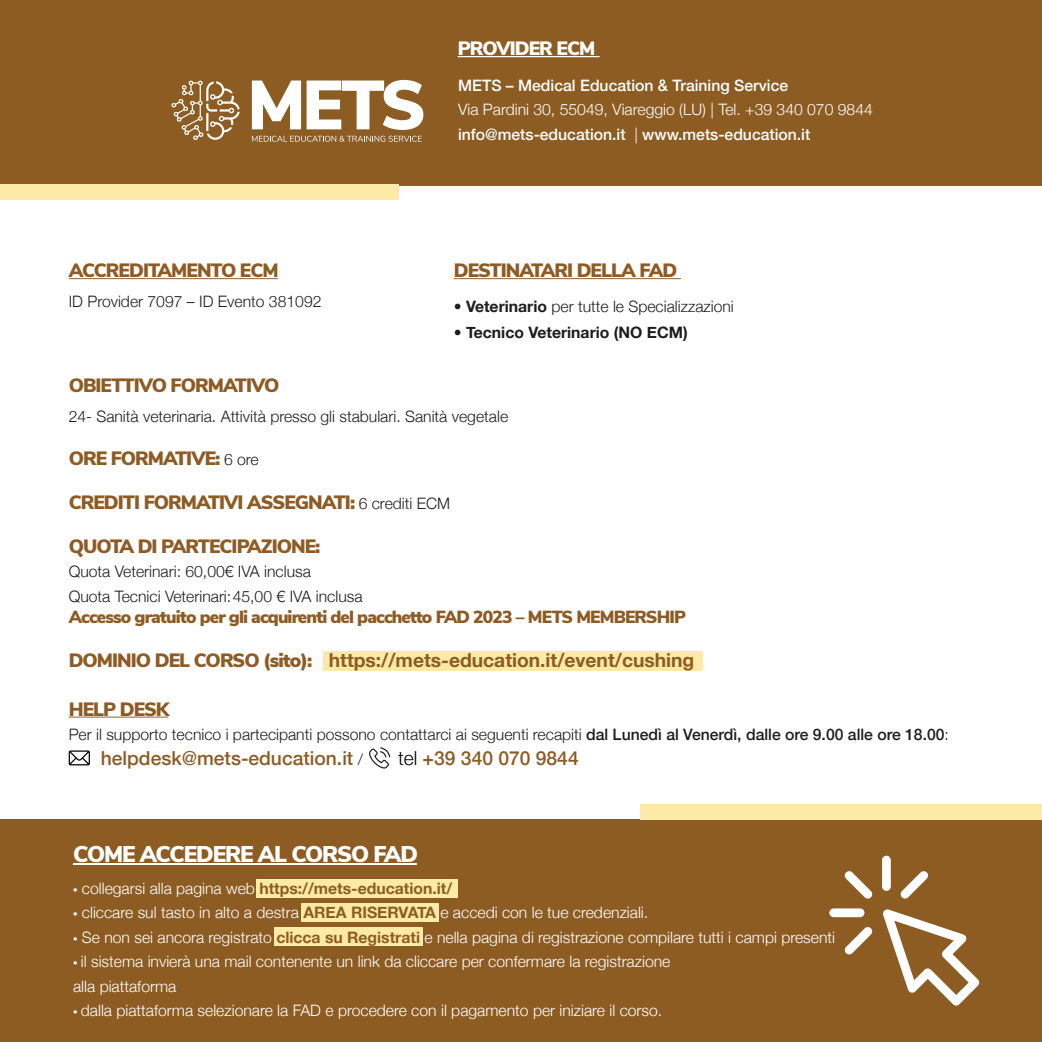
<style>
.page{position:relative;width:1042px;height:1042px;background:#fff}
.page>*{position:absolute;margin:0;border:0;box-sizing:border-box;transform-origin:0 0}
.t1{font:900 22.75px "Nunito Sans";letter-spacing:-.05em;color:#fff}
.t2{font:900 19.25px "Nunito Sans";letter-spacing:-.05em;color:#8d5b24}
.t3{font:700 19.25px "Helvetica Neue";color:#8d5c23}
.t4{font:500 19.25px "Helvetica Neue";color:#8d5b24}
.t5{font:900 19.25px "Nunito Sans";letter-spacing:-.05em;color:#fff}
.t6{font:900 17.5px "Nunito Sans";letter-spacing:-.05em;color:#8d5b24}
.t7{font:300 15.75px/24.5px "Helvetica Neue";color:#fff}
.t8{font:300 15.75px/24.5px "Helvetica Neue";color:#1d1d1b}
.t9{font:700 15.75px "Helvetica Neue";color:#8d5c23}
.t10{font:500 15.75px "Helvetica Neue";color:#fff}
.t11{font:700 15.75px "Helvetica Neue";color:#1d1d1b}
.s1{font-weight:500}
.s2{font-weight:700}
.s3{font-weight:300}
.s4{font-family:"Helvetica Neue";font-weight:300;font-size:15.75px;color:#1d1d1b}
.s5{font-family:"Nunito Sans";font-weight:900;color:#8d5b24}
.s6{font-weight:300;font-size:15.75px;color:#1d1d1b}
.s7{font-weight:300;color:#000}
.s8{font-family:"Myriad Pro";font-weight:400;color:#fff}
.s9{font-weight:300;color:#fff}
.s10{font-family:"Myriad Pro";font-weight:400}
.s11{font-weight:700;color:#8d5c23}
</style>
<div class="page">
<div style="left:323px;top:651px;width:379px;height:19px;background:#fdeaa6"></div>
<div style="left:0;top:819px;width:1042px;height:223px;background:#8d5c23"></div>
<div style="left:256px;top:879px;width:202px;height:19px;background:#fdeaa6"></div>
<div style="left:275px;top:927px;width:148px;height:19px;background:#fdeaa6"></div>
<div style="left:301px;top:903px;width:138px;height:19px;background:#fdeaa6"></div>
<div style="left:0;top:0;width:1042px;height:185px;background:#8d5c23"></div>
<svg style="left:69px;top:716px;width:99px;height:1px"></svg>
<svg style="left:69px;top:278px;width:209px;height:1px"></svg>
<svg style="left:454px;top:278px;width:227px;height:1px"></svg>
<div style="left:640px;top:804px;width:402px;height:15px;background:#fdeaa6"></div>
<div style="left:0;top:184px;width:399px;height:16px;background:#fdeaa6"></div>
<svg style="left:252px;top:80px;width:49px;height:49px"></svg>
<svg style="left:307px;top:80px;width:116px;height:50px"></svg>
<svg style="left:252px;top:136px;width:170px;height:6px"></svg>
<svg style="left:171px;top:81px;width:69px;height:59px"></svg>
<svg style="left:73px;top:863px;width:344px;height:1px"></svg>
<svg style="left:883px;top:909px;width:96px;height:96px"></svg>
<div style="left:882px;top:856px;width:9px;height:35px;background:#fff;border-radius:4px"></div>
<svg style="left:844px;top:871px;width:28px;height:28px"></svg>
<svg style="left:844px;top:927px;width:28px;height:28px"></svg>
<svg style="left:900px;top:871px;width:28px;height:28px"></svg>
<div style="left:829px;top:908px;width:35px;height:9px;background:#fff;border-radius:4px"></div>
<svg style="left:458px;top:56px;width:141px;height:1px"></svg>
<svg style="left:69px;top:750px;width:21px;height:15px"></svg>
<svg style="left:369px;top:747px;width:21px;height:21px"></svg>
<p class="t5" style="left:458px;top:34px;width:139px">PROVIDER ECM</p>
<p class="t2" style="left:69px;top:256px;width:212px">ACCREDITAMENTO ECM</p>
<p class="t8" style="left:69px;top:288px;width:254px">ID Provider 7097 – ID Evento 381092</p>
<p class="t10" style="left:458px;top:72px;width:332px">METS – Medical Education &amp; Training Service</p>
<p class="t7" style="left:458px;top:96px;width:416px">Via Pardini 30, 55049, Viareggio (LU) | Tel. +39 340 070 9844 <span class="s1">info@mets-education.it</span> | <span class="s1">www.mets-education.it</span></p>
<p class="t2" style="left:454px;top:256px;width:225px">DESTINATARI DELLA FAD</p>
<p class="t8" style="left:454px;top:293px;width:282px">• <span class="s2">Veterinario</span> per tutte le Specializzazioni</p>
<p class="t11" style="left:454px;top:320px;width:235px"><span class="s3">•</span> Tecnico Veterinario (NO ECM)</p>
<p class="t2" style="left:69px;top:371px;width:212px">OBIETTIVO FORMATIVO</p>
<p class="t8" style="left:69px;top:402px;width:441px">24- Sanità veterinaria. Attività presso gli stabulari. Sanità vegetale</p>
<p class="t2" style="left:69px;top:444px;width:192px">ORE FORMATIVE: <span class="s4">6 ore</span></p>
<p class="t2" style="left:69px;top:488px;width:383px">CREDITI FORMATIVI ASSEGNATI: <span class="s4">6 crediti ECM</span></p>
<p class="t2" style="left:69px;top:532px;width:253px">QUOTA DI PARTECIPAZIONE:</p>
<p class="t8" style="left:69px;top:558px;width:295px">Quota Veterinari: 60,00€ IVA inclusa<br>Quota Tecnici Veterinari:45,00 € IVA inclusa</p>
<p class="t6" style="left:69px;top:604px;width:619px">Accesso gratuito per gli acquirenti del pacchetto FAD 2023 – METS MEMBERSHIP</p>
<p class="t3" style="left:69px;top:645px;width:627px"><span class="s5">DOMINIO DEL CORSO (sito):</span> https://mets-education.it/event/cushing</p>
<p class="t2" style="left:69px;top:695px;width:102px">HELP DESK</p>
<p class="t8" style="left:69px;top:721px;width:882px">Per il supporto tecnico i partecipanti possono contattarci ai seguenti recapiti <span class="s1">dal Lunedì al Venerdì, dalle ore 9.00 alle ore 18.00</span>:</p>
<p class="t4" style="left:101px;top:742px;width:264px">helpdesk@mets-education.it <span class="s6">/</span></p>
<p class="t4" style="left:398px;top:742px;width:182px"><span class="s7">tel</span> +39 340 070 9844</p>
<h1 class="t1" style="left:73px;top:837px;width:346px">COME ACCEDERE AL CORSO FAD</h1>
<p class="t9" style="left:73px;top:876px;width:381px"><span class="s8">•</span> <span class="s9">collegarsi alla pagina web</span> https://mets-education.it/</p>
<p class="t7" style="left:73px;top:899px;width:576px"><span class="s10">•</span> cliccare sul tasto in alto a destra <span class="s11">AREA RISERVATA</span> e accedi con le tue credenziali.</p>
<p class="t7" style="left:73px;top:924px;width:763px"><span class="s10">•</span> Se non sei ancora registrato <span class="s11">clicca su Registrati</span> e nella pagina di registrazione compilare tutti i campi presenti</p>
<p class="t7" style="left:73px;top:948px;width:599px"><span class="s10">•</span> il sistema invierà una mail contenente un link da cliccare per confermare la registrazione alla piattaforma</p>
<p class="t7" style="left:73px;top:997px;width:591px"><span class="s10">•</span> dalla piattaforma selezionare la FAD e procedere con il pagamento per iniziare il corso.</p>
</div>
